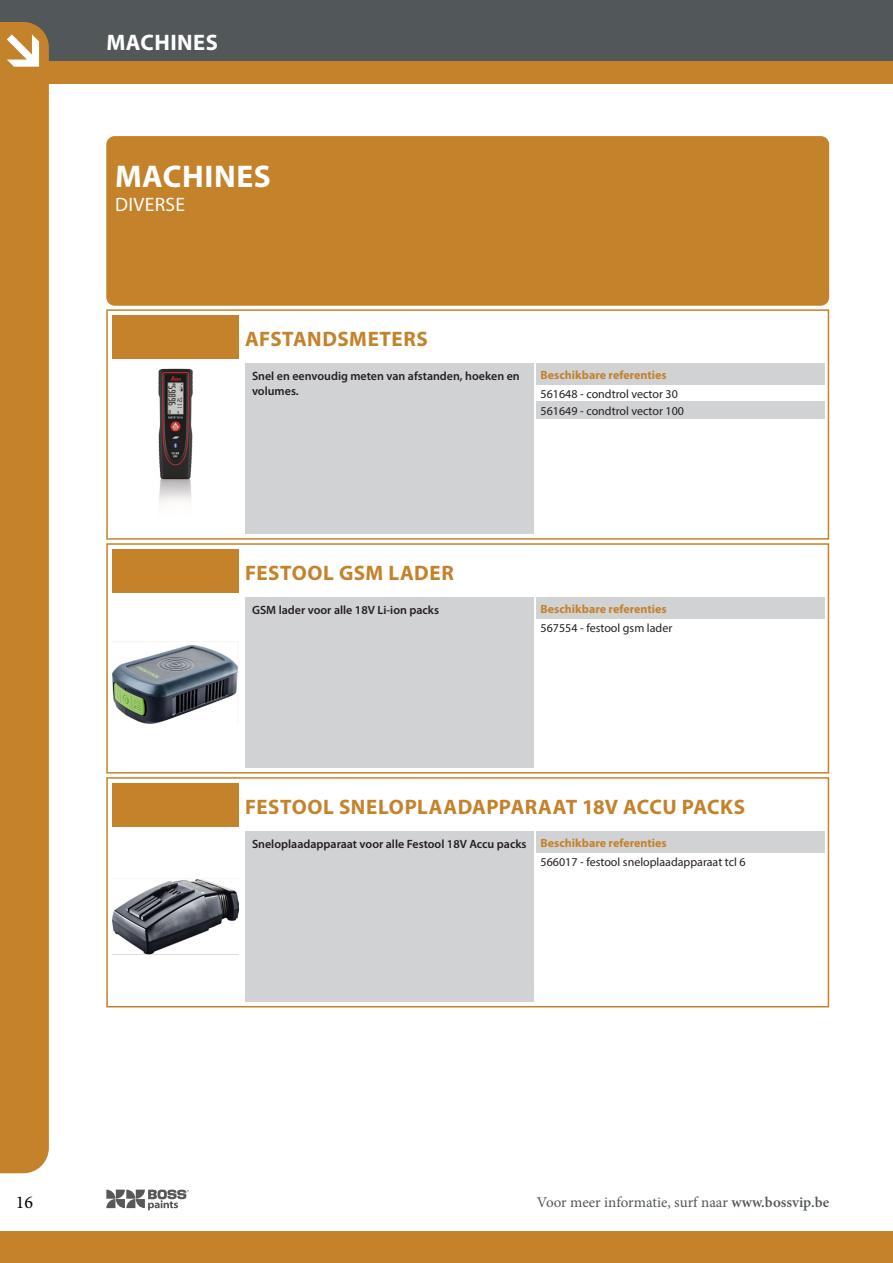
<style>
.page{position:relative;width:893px;height:1263px;background:#fff}
.page>*{position:absolute;margin:0;border:0;box-sizing:border-box;transform-origin:0 0}
._03_title_big_bloc{font:700 31.5px "Myriad Pro";letter-spacing:.02em;color:#fff}
.t1{font:700 22.5px "Myriad Pro";letter-spacing:.02em;color:#fff}
._03_productname_titl{font:700 21px "Myriad Pro";letter-spacing:.02em;color:#c4822b}
._02_subtitle_big_blo{font:19.5px "Myriad Pro";letter-spacing:.02em;color:#fff}
.t2{font:18px "Minion Pro";color:#000}
.t3{font:15px "Minion Pro";color:#52575a}
._01_product_beschrij{font:600 12px/15px "Myriad Pro";color:#231f20}
._01_body_table_color{font:12px "Myriad Pro";color:#231f20}
._02_subtitles_table{font:700 12px "Myriad Pro";color:#c4822b}
.s1{font-weight:600}
</style>
<div class="page">
<div style="left:0;top:0;width:893px;height:71px;background:#52575a"></div>
<svg style="left:106px;top:1189px;width:83px;height:21px"></svg>
<div style="left:0;top:22px;width:49px;height:1151px;background:#c4822b"></div>
<div style="left:0;top:1231px;width:893px;height:32px;background:#c4822b"></div>
<div style="left:0;top:61px;width:893px;height:22px;background:#c4822b"></div>
<div style="left:7px;top:30px;width:34px;height:42px;background:#c4822b"></div>
<svg style="left:7px;top:34px;width:32px;height:33px"></svg>
<div style="left:106px;top:136px;width:723px;height:170px;background:#c4822b;border-radius:9px"></div>
<div style="left:112px;top:315px;width:126px;height:44px;background:#c4822b"></div>
<img style="left:158px;top:368px;width:35px;height:134px">
<div style="left:245px;top:364px;width:289px;height:170px;background:#d1d2d4"></div>
<div style="left:536px;top:364px;width:289px;height:21px;background:#d1d2d4"></div>
<div style="left:536px;top:402px;width:289px;height:17px;background:#d1d2d4"></div>
<div style="left:106px;top:309px;width:723px;height:231px;border:2px solid #c4822b"></div>
<div style="left:112px;top:549px;width:126px;height:44px;background:#c4822b"></div>
<img style="left:112px;top:641px;width:126px;height:83px">
<div style="left:245px;top:598px;width:289px;height:170px;background:#d1d2d4"></div>
<div style="left:536px;top:598px;width:289px;height:21px;background:#d1d2d4"></div>
<div style="left:106px;top:543px;width:723px;height:230px;border:2px solid #c4822b"></div>
<div style="left:112px;top:783px;width:126px;height:44px;background:#c4822b"></div>
<img style="left:112px;top:879px;width:126px;height:76px">
<div style="left:245px;top:832px;width:289px;height:170px;background:#d1d2d4"></div>
<div style="left:536px;top:832px;width:289px;height:21px;background:#d1d2d4"></div>
<div style="left:106px;top:777px;width:723px;height:230px;border:2px solid #c4822b"></div>
<p class="t1" style="left:107px;top:28px;width:113px">MACHINES</p>
<p class="_03_title_big_bloc" style="left:115px;top:156px;width:157px">MACHINES</p>
<p class="_02_subtitle_big_blo" style="left:115px;top:193px;width:72px">DIVERSE</p>
<p class="_03_productname_titl" style="left:245px;top:325px;width:184px">AFSTANDSMETERS</p>
<p class="_01_product_beschrij" style="left:252px;top:368px;width:269px">Snel en eenvoudig meten van afstanden, hoeken en volumes.</p>
<p class="_02_subtitles_table" style="left:541px;top:367px;width:128px">Beschikbare referenties</p>
<p class="_01_body_table_color" style="left:541px;top:386px;width:139px">561648 - condtrol vector 30</p>
<p class="_01_body_table_color" style="left:541px;top:403px;width:145px">561649 - condtrol vector 100</p>
<p class="_03_productname_titl" style="left:245px;top:559px;width:210px">FESTOOL GSM LADER</p>
<p class="_01_product_beschrij" style="left:252px;top:602px;width:189px">GSM lader voor alle 18V Li-ion packs</p>
<p class="_02_subtitles_table" style="left:541px;top:601px;width:128px">Beschikbare referenties</p>
<p class="_01_body_table_color" style="left:541px;top:620px;width:133px">567554 - festool gsm lader</p>
<p class="_03_productname_titl" style="left:245px;top:793px;width:502px">FESTOOL SNELOPLAADAPPARAAT 18V ACCU PACKS</p>
<p class="_01_product_beschrij" style="left:252px;top:836px;width:276px">Sneloplaadapparaat voor alle Festool 18V Accu packs</p>
<p class="_02_subtitles_table" style="left:541px;top:835px;width:128px">Beschikbare referenties</p>
<p class="_01_body_table_color" style="left:541px;top:854px;width:207px">566017 - festool sneloplaadapparaat tcl 6</p>
<h3 class="t2" style="left:16px;top:1190px;width:19px">16</h3>
<p class="t3" style="left:537px;top:1192px;width:294px">Voor meer informatie, surf naar <span class="s1">www.bossvip.be</span></p>
</div>
